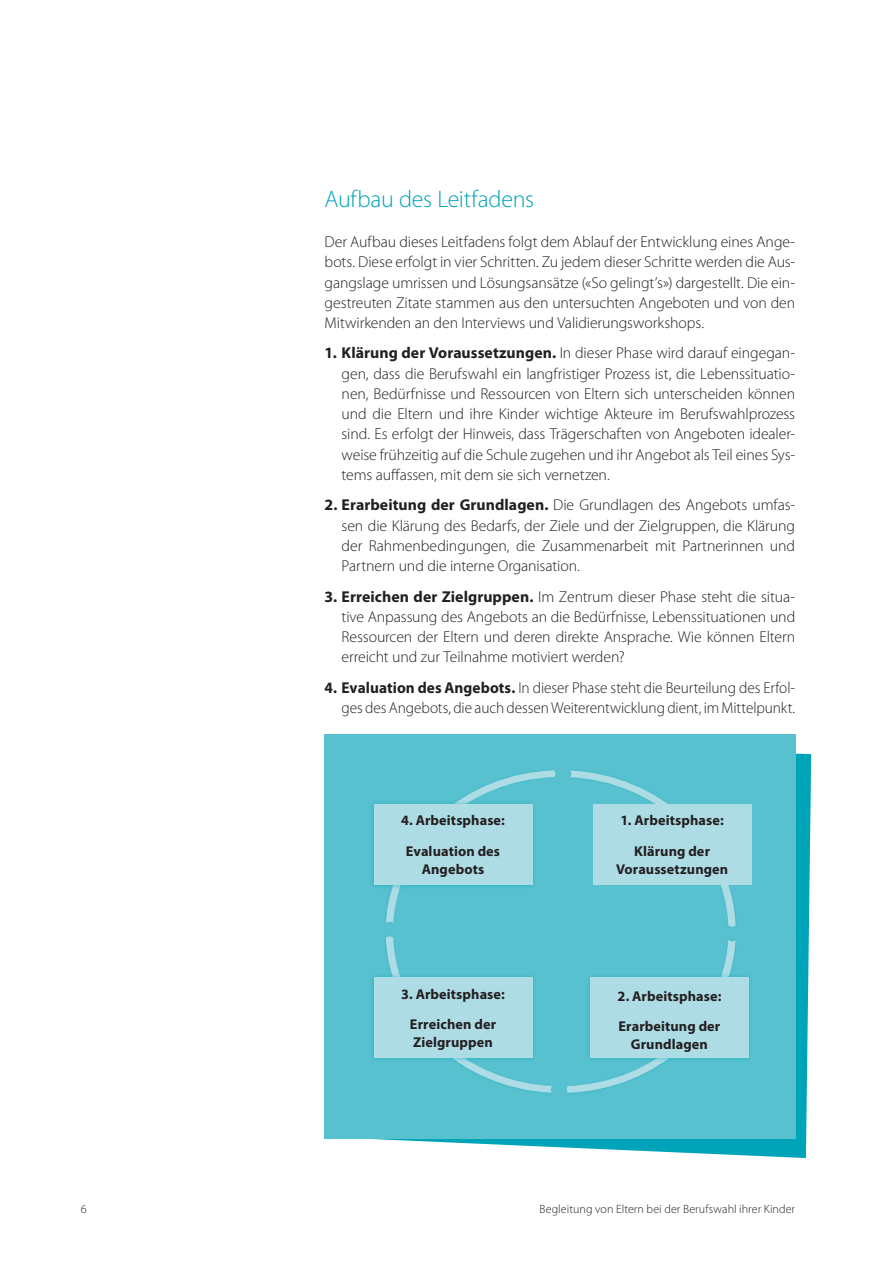
<style>
.page{position:relative;width:893px;height:1263px;background:#fff}
.page>*{position:absolute;margin:0;border:0;box-sizing:border-box;transform-origin:0 0}
.t1{font:300 24px "Myriad Pro";letter-spacing:-.01em;color:#00a4b8}
.t2{font:300 15.75px/20.2px "Myriad Pro";letter-spacing:-.005em;color:#231f20;text-align:justify}
.t3{font:700 14.25px/30.8px "Myriad Pro";letter-spacing:.01em;color:#231f20;text-align:center}
.t4{font:300 12px "Myriad Pro";letter-spacing:.005em;color:#231f20}
.s1{font-weight:700}
</style>
<div class="page">
<svg style="left:325px;top:753px;width:486px;height:405px;fill:#00a4b8"></svg>
<div style="left:325px;top:734px;width:471px;height:404px;background:#58c1cf"></div>
<svg style="left:386px;top:770px;width:350px;height:323px"></svg>
<div style="left:593px;top:804px;width:158px;height:81px;background:#addce5"></div>
<div style="left:369px;top:799px;width:168px;height:91px;background:#00a4b8;opacity:.5"></div>
<div style="left:374px;top:804px;width:158px;height:81px;background:#addce5"></div>
<div style="left:369px;top:972px;width:168px;height:91px;background:#00a4b8;opacity:.5"></div>
<div style="left:374px;top:977px;width:158px;height:81px;background:#addce5"></div>
<div style="left:586px;top:972px;width:167px;height:91px;background:#00a4b8;opacity:.5"></div>
<div style="left:590px;top:977px;width:158px;height:81px;background:#addce5"></div>
<h1 class="t1" style="left:325px;top:185px;width:211px">Aufbau des Leitfadens</h1>
<p class="t2" style="left:325px;top:232px;width:472px">Der Aufbau dieses Leitfadens folgt dem Ablauf der Entwicklung eines Ange&shy;bots. Diese erfolgt in vier Schritten. Zu jedem dieser Schritte werden die Aus&shy;gangslage umrissen und Lösungsansätze («So gelingt’s») dargestellt. Die ein&shy;gestreuten Zitate stammen aus den untersuchten Angeboten und von den Mitwirkenden an den Interviews und Validierungsworkshops.</p>
<p class="t2" style="left:342px;top:343px;width:455px;text-indent:-17px"><span class="s1">1. Klärung der Voraussetzungen.</span> In dieser Phase wird darauf eingegan&shy;gen, dass die Berufswahl ein langfristiger Prozess ist, die Lebenssituatio&shy;nen, Bedürfnisse und Ressourcen von Eltern sich unterscheiden können und die Eltern und ihre Kinder wichtige Akteure im Berufswahlprozess sind. Es erfolgt der Hinweis, dass Trägerschaften von Angeboten idealer&shy;weise frühzeitig auf die Schule zugehen und ihr Angebot als Teil eines Sys&shy;tems auffassen, mit dem sie sich vernetzen.</p>
<p class="t2" style="left:342px;top:495px;width:455px;text-indent:-17px"><span class="s1">2. Erarbeitung der Grundlagen.</span> Die Grundlagen des Angebots umfas&shy;sen die Klärung des Bedarfs, der Ziele und der Zielgruppen, die Klärung der Rahmenbedingungen, die Zusammenarbeit mit Partnerinnen und Partnern und die interne Organisation.</p>
<p class="t2" style="left:342px;top:586px;width:455px;text-indent:-17px"><span class="s1">3. Erreichen der Zielgruppen.</span> Im Zentrum dieser Phase steht die situa&shy;tive Anpassung des Angebots an die Bedürfnisse, Lebenssituationen und Ressourcen der Eltern und deren direkte Ansprache. Wie können Eltern erreicht und zur Teilnahme motiviert werden?</p>
<p class="t2" style="left:325px;top:677px;width:472px;text-align:right"><span class="s1">4. Evaluation des Angebots.</span> In dieser Phase steht die Beurteilung des Erfol&shy;ges des Angebots, die auch dessen Weiterentwicklung dient, im Mittelpunkt.</p>
<p class="t3" style="left:401px;top:805px;width:105px">4. Arbeitsphase:<br>Evaluation des</p>
<p class="t3" style="left:422px;top:854px;width:64px">Angebots</p>
<p class="t3" style="left:401px;top:978px;width:105px">3. Arbeitsphase:<br>Erreichen der</p>
<p class="t3" style="left:413px;top:1027px;width:81px">Zielgruppen</p>
<p class="t3" style="left:621px;top:805px;width:105px">1. Arbeitsphase:<br>Klärung der</p>
<p class="t3" style="left:616px;top:854px;width:114px">Voraussetzungen</p>
<p class="t3" style="left:617px;top:981px;width:105px;text-align:left">2. Arbeitsphase:<br>Erarbeitung der</p>
<p class="t3" style="left:631px;top:1029px;width:79px">Grundlagen</p>
<p class="t4" style="left:81px;top:1202px;width:7px">6</p>
<p class="t4" style="left:539px;top:1202px;width:257px">Begleitung von Eltern bei der Berufswahl ihrer Kinder</p>
</div>
